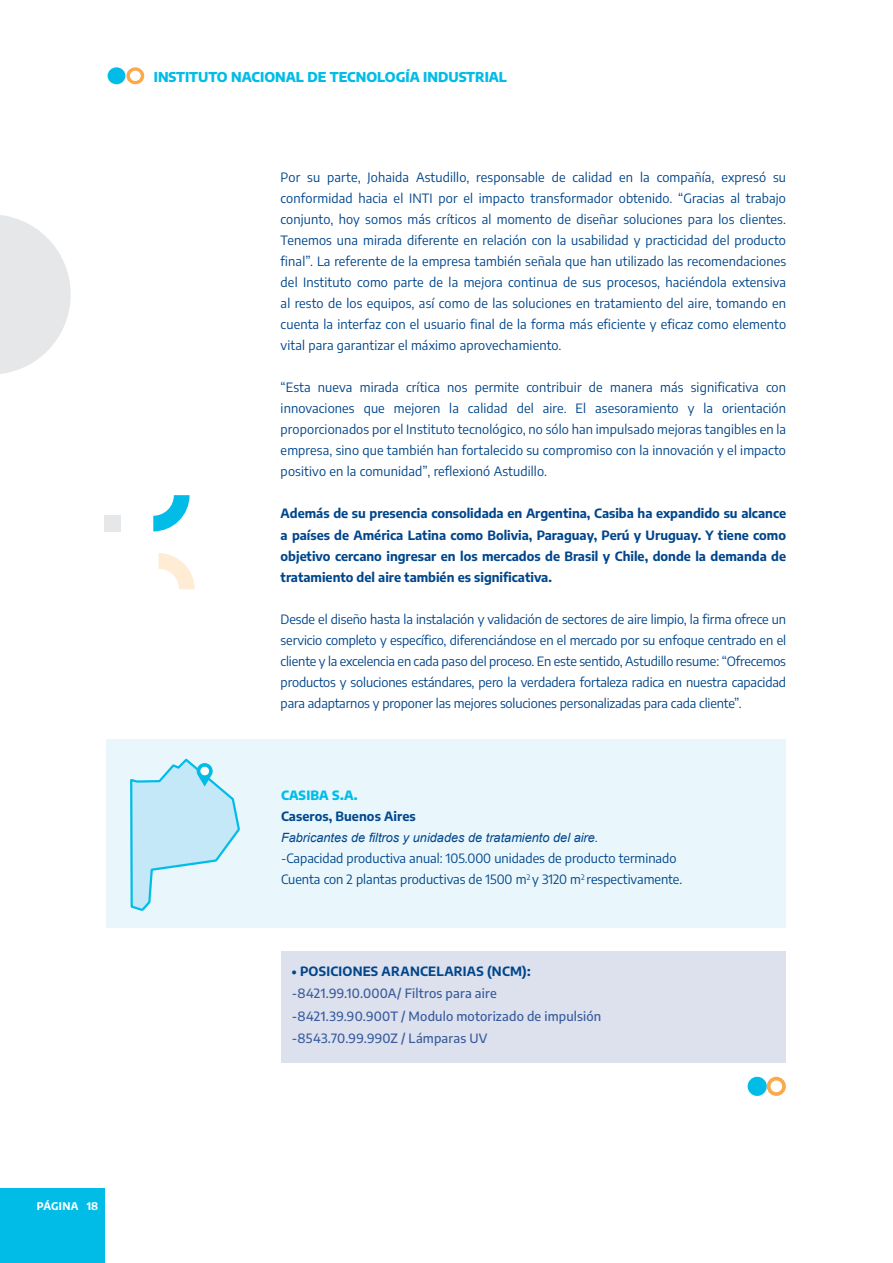
<style>
.page{position:relative;width:893px;height:1263px;background:#fff}
.page>*{position:absolute;margin:0;border:0;box-sizing:border-box;transform-origin:0 0}
.t1{font:800 13.5px "Encode Sans";color:#02bce8}
.PÁRRAFO_PPAL{font:12.75px/21px "Encode Sans";color:#01468c;text-align:justify}
.PÁRRAFO_PPAL-2{font:700 12.75px/21px "Encode Sans";color:#01468c;text-align:justify}
.t2{font:500 12.75px "Encode Sans";letter-spacing:.015em;color:#395d9c}
.t3{font:italic 12.75px "Arial";color:#01468c}
.PÁRRAFO_PPAL-3{font:700 12.75px "Encode Sans";letter-spacing:.02em;color:#01468c}
.t4{font:700 12.75px "Encode Sans";letter-spacing:.005em;color:#01498e}
.t5{font:800 12.75px "Encode Sans";letter-spacing:.01em;color:#02bce8}
.t6{font:700 10.5px "Encode Sans";letter-spacing:.015em;color:#fff}
</style>
<div class="page">
<div style="left:108px;top:67px;width:17px;height:17px;background:#02bce8;border-radius:50%"></div>
<svg style="left:126px;top:67px;width:19px;height:17px"></svg>
<div style="left:0;top:1188px;width:105px;height:75px;background:#02bce8"></div>
<svg style="left:0;top:215px;width:71px;height:159px"></svg>
<svg style="left:158px;top:553px;width:37px;height:36px"></svg>
<svg style="left:153px;top:495px;width:37px;height:36px"></svg>
<div style="left:104px;top:515px;width:17px;height:16px;background:#e6e7e9"></div>
<div style="left:748px;top:1077px;width:19px;height:19px;background:#02bce8;border-radius:50%"></div>
<svg style="left:766px;top:1077px;width:20px;height:19px"></svg>
<div style="left:281px;top:951px;width:505px;height:111px;background:#dde1ee"></div>
<div style="left:106px;top:848px;width:17px;height:16px;background:#e9f7fc"></div>
<div style="left:107px;top:739px;width:679px;height:189px;background:#e9f7fc"></div>
<svg style="left:130px;top:758px;width:110px;height:153px"></svg>
<div style="left:200px;top:767px;width:9px;height:8px;background:#fff;border-radius:50%"></div>
<p class="t1" style="left:154px;top:68px;width:355px">INSTITUTO NACIONAL DE TECNOLOGÍA INDUSTRIAL</p>
<p class="PÁRRAFO_PPAL" style="left:281px;top:167px;width:507px">Por su parte, Johaida Astudillo, responsable de calidad en la compañía, expresó su conformidad hacia el INTI por el impacto transformador obtenido. “Gracias al trabajo conjunto, hoy somos más críticos al momento de diseñar soluciones para los clientes.<br>Tenemos una mirada diferente en relación con la usabilidad y practicidad del producto final”. La referente de la empresa también señala que han utilizado las recomendaciones del Instituto como parte de la mejora continua de sus procesos, haciéndola extensiva al resto de los equipos, así como de las soluciones en tratamiento del aire, tomando en cuenta la interfaz con el usuario final de la forma más eficiente y eficaz como elemento vital para garantizar el máximo aprovechamiento.</p>
<p class="PÁRRAFO_PPAL" style="left:281px;top:377px;width:507px">“Esta nueva mirada crítica nos permite contribuir de manera más significativa con innovaciones que mejoren la calidad del aire. El asesoramiento y la orientación proporcionados por el Instituto tecnológico, no sólo han impulsado mejoras tangibles en la empresa, sino que también han fortalecido su compromiso con la innovación y el impacto positivo en la comunidad”, reflexionó Astudillo.</p>
<p class="PÁRRAFO_PPAL-2" style="left:281px;top:503px;width:507px">Además de su presencia consolidada en Argentina, Casiba ha expandido su alcance a países de América Latina como Bolivia, Paraguay, Perú y Uruguay. Y tiene como objetivo cercano ingresar en los mercados de Brasil y Chile, donde la demanda de tratamiento del aire también es significativa.</p>
<p class="PÁRRAFO_PPAL" style="left:281px;top:608px;width:507px">Desde el diseño hasta la instalación y validación de sectores de aire limpio, la firma ofrece un servicio completo y específico, diferenciándose en el mercado por su enfoque centrado en el cliente y la excelencia en cada paso del proceso. En este sentido, Astudillo resume: “Ofrecemos productos y soluciones estándares, pero la verdadera fortaleza radica en nuestra capacidad para adaptarnos y proponer las mejores soluciones personalizadas para cada cliente”.</p>
<p class="t5" style="left:281px;top:786px;width:78px">CASIBA S.A.</p>
<p class="t4" style="left:281px;top:807px;width:136px">Caseros, Buenos Aires</p>
<p class="t3" style="left:281px;top:829px;width:319px">Fabricantes de filtros y unidades de tratamiento del aire.</p>
<p class="PÁRRAFO_PPAL" style="left:281px;top:847px;width:397px">-Capacidad productiva anual: 105.000 unidades de producto terminado</p>
<p class="PÁRRAFO_PPAL" style="left:281px;top:868px;width:403px">Cuenta con 2 plantas productivas de 1500 m<sup>2</sup> y 3120 m<sup>2</sup> respectivamente.</p>
<p class="PÁRRAFO_PPAL-3" style="left:292px;top:962px;width:240px">• POSICIONES ARANCELARIAS (NCM):</p>
<p class="t2" style="left:292px;top:984px;width:206px">-8421.99.10.000A/ Filtros para aire</p>
<p class="t2" style="left:292px;top:1007px;width:311px">-8421.39.90.900T / Modulo motorizado de impulsión</p>
<p class="t2" style="left:292px;top:1029px;width:197px">-8543.70.99.990Z / Lámparas UV</p>
<p class="t6" style="left:37px;top:1199px;width:63px">PÁGINA 18</p>
</div>
